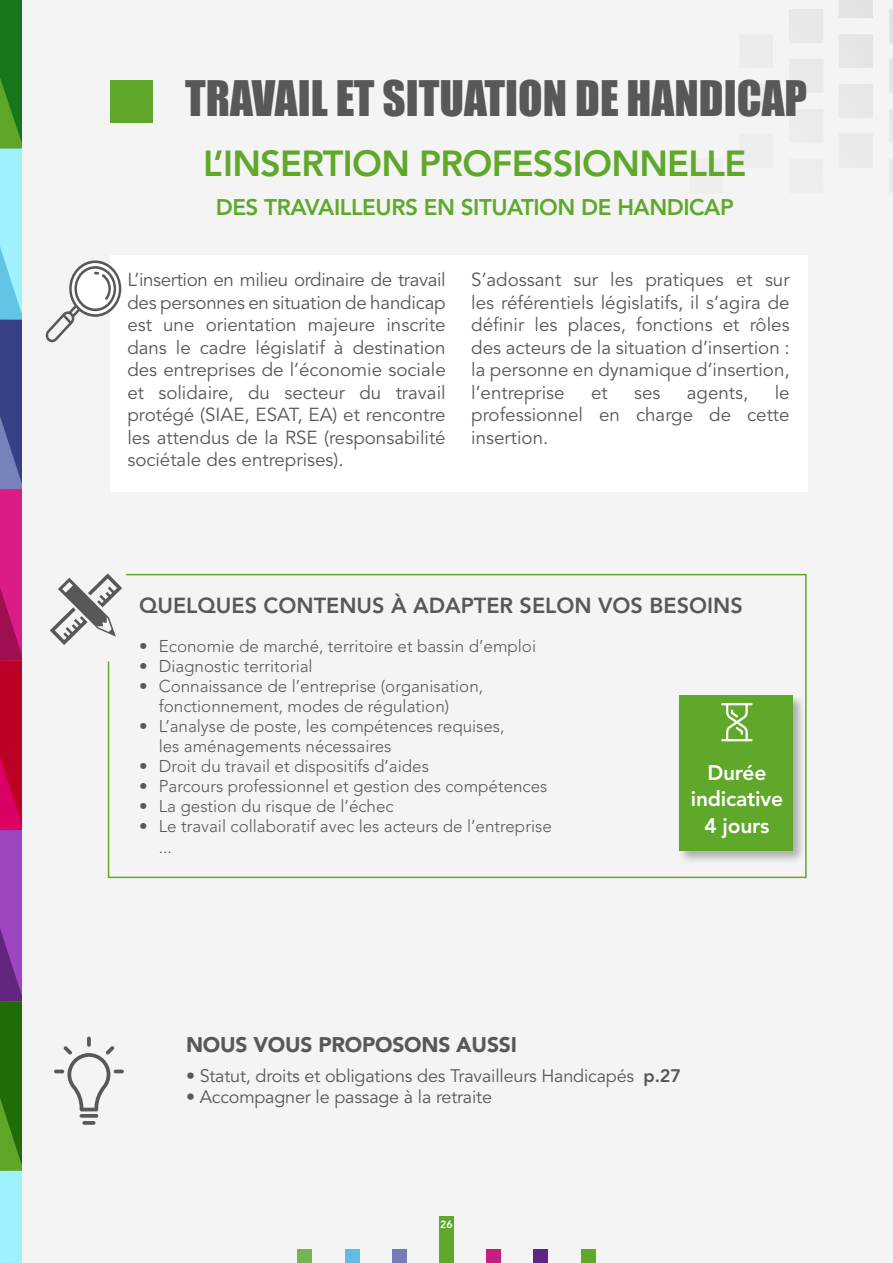
<style>
.page{position:relative;width:893px;height:1263px;background:#f4f4f4}
.page>*{position:absolute;margin:0;border:0;box-sizing:border-box;transform-origin:0 0}
.t1{font:45px "Impact";color:#58585a}
.t2{font:800 36px "Avenir LT Std";letter-spacing:-.02em;color:#5fa82a}
.t3{font:800 22.5px "Avenir LT Std";letter-spacing:-.02em;color:#5fa82a}
.t4{font:800 21.6px "Avenir LT Std";color:#58585a}
.t5{font:900 21px "Avenir LT Std";letter-spacing:-.01em;color:#58585a}
.t6{font:800 21px/26.7px "Avenir LT Std";letter-spacing:-.01em;color:#fff;text-align:center}
.t7{font:18.75px/22.5px "Avenir LT Std";color:#58585a;text-align:justify}
.t8{font:18px "Avenir LT Std";letter-spacing:-.01em;color:#58585a}
.t9{font:300 16.95px/20.1px "Avenir LT Std";color:#58585a}
.t10{font:800 10.5px "Avenir LT Std";color:#fff}
.s1{font-weight:800}
</style>
<div class="page">
<svg style="left:0;top:0;width:21px;height:1263px;background:#7d677c"></svg>
<div style="left:298px;top:1249px;width:14px;height:14px;background:#78b253"></div>
<div style="left:345px;top:1249px;width:14px;height:14px;background:#62bbe2"></div>
<div style="left:392px;top:1249px;width:15px;height:14px;background:#757cb6"></div>
<div style="left:487px;top:1249px;width:14px;height:14px;background:#c51f83"></div>
<div style="left:534px;top:1249px;width:14px;height:14px;background:#602482"></div>
<div style="left:581px;top:1249px;width:14px;height:14px;background:#5fa82a"></div>
<div style="left:111px;top:81px;width:42px;height:42px;background:#5fa82a"></div>
<svg style="left:107px;top:573px;width:700px;height:306px"></svg>
<svg style="left:50px;top:573px;width:72px;height:72px"></svg>
<div style="left:111px;top:255px;width:697px;height:236px;background:#fff"></div>
<div style="left:677px;top:693px;width:130px;height:172px;background:#000;opacity:.3"></div>
<div style="left:679px;top:695px;width:114px;height:156px;background:#5fa82a"></div>
<svg style="left:721px;top:703px;width:32px;height:38px"></svg>
<svg style="left:46px;top:260px;width:75px;height:82px"></svg>
<svg style="left:80px;top:1114px;width:18px;height:4px"></svg>
<svg style="left:82px;top:1121px;width:13px;height:4px"></svg>
<svg style="left:87px;top:1036px;width:4px;height:11px"></svg>
<svg style="left:63px;top:1046px;width:51px;height:65px"></svg>
<svg style="left:114px;top:1069px;width:10px;height:4px"></svg>
<svg style="left:54px;top:1069px;width:10px;height:4px"></svg>
<div style="left:439px;top:1216px;width:15px;height:47px;background:#5fa82a"></div>
<h1 class="t1" style="left:185px;top:64px;width:623px">TRAVAIL ET SITUATION DE HANDICAP</h1>
<h2 class="t2" style="left:203px;top:142px;width:545px">L’INSERTION PROFESSIONNELLE</h2>
<p class="t3" style="left:216px;top:194px;width:520px">DES TRAVAILLEURS EN SITUATION DE HANDICAP</p>
<p class="t7" style="left:127px;top:269px;width:320px">L’insertion en milieu ordinaire de travail des personnes en situation de handicap est une orientation majeure inscrite dans le cadre législatif à destination des entreprises de l’économie sociale et solidaire, du secteur du travail protégé (SIAE, ESAT, EA) et rencontre les attendus de la RSE (responsabilité sociétale des entreprises).</p>
<p class="t7" style="left:471px;top:269px;width:320px">S’adossant sur les pratiques et sur les référentiels législatifs, il s’agira de définir les places, fonctions et rôles des acteurs de la situation d’insertion : la personne en dynamique d’insertion, l’entreprise</p>
<p class="t7" style="left:471px;top:381px;width:320px;text-indent:303px">le professionnel en charge de cette insertion.</p>
<p class="t7" style="left:591px;top:381px;width:18px">et</p>
<p class="t7" style="left:634px;top:381px;width:28px">ses</p>
<p class="t7" style="left:687px;top:381px;width:63px">agents,</p>
<p class="t4" style="left:139px;top:593px;width:605px">QUELQUES CONTENUS À ADAPTER SELON VOS BESOINS</p>
<p class="t9" style="left:139px;top:636px;width:399px">• Economie de marché, territoire et bassin d’emploi</p>
<p class="t9" style="left:139px;top:656px;width:175px">• Diagnostic territorial</p>
<p class="t9" style="left:159px;top:676px;width:326px;text-indent:-20px">• Connaissance de l’entreprise (organisation, fonctionnement, modes de régulation)</p>
<p class="t9" style="left:159px;top:716px;width:347px;text-indent:-20px">• L’analyse de poste, les compétences requises, les aménagements nécessaires</p>
<p class="t9" style="left:139px;top:756px;width:291px">• Droit du travail et dispositifs d’aides</p>
<p class="t9" style="left:139px;top:776px;width:410px">• Parcours professionnel et gestion des compétences</p>
<p class="t9" style="left:139px;top:796px;width:256px">• La gestion du risque de l’échec</p>
<p class="t9" style="left:159px;top:817px;width:394px;text-indent:-20px">• Le travail collaboratif avec les acteurs de l’entreprise ...</p>
<p class="t6" style="left:691px;top:759px;width:94px">Durée indicative<br>4 jours</p>
<p class="t5" style="left:186px;top:1032px;width:332px">NOUS VOUS PROPOSONS AUSSI</p>
<p class="t8" style="left:186px;top:1065px;width:497px">• Statut, droits et obligations des Travailleurs Handicapés <span class="s1">p.27</span></p>
<p class="t8" style="left:186px;top:1086px;width:308px">• Accompagner le passage à la retraite</p>
<p class="t10" style="left:440px;top:1218px;width:14px">26</p>
</div>
